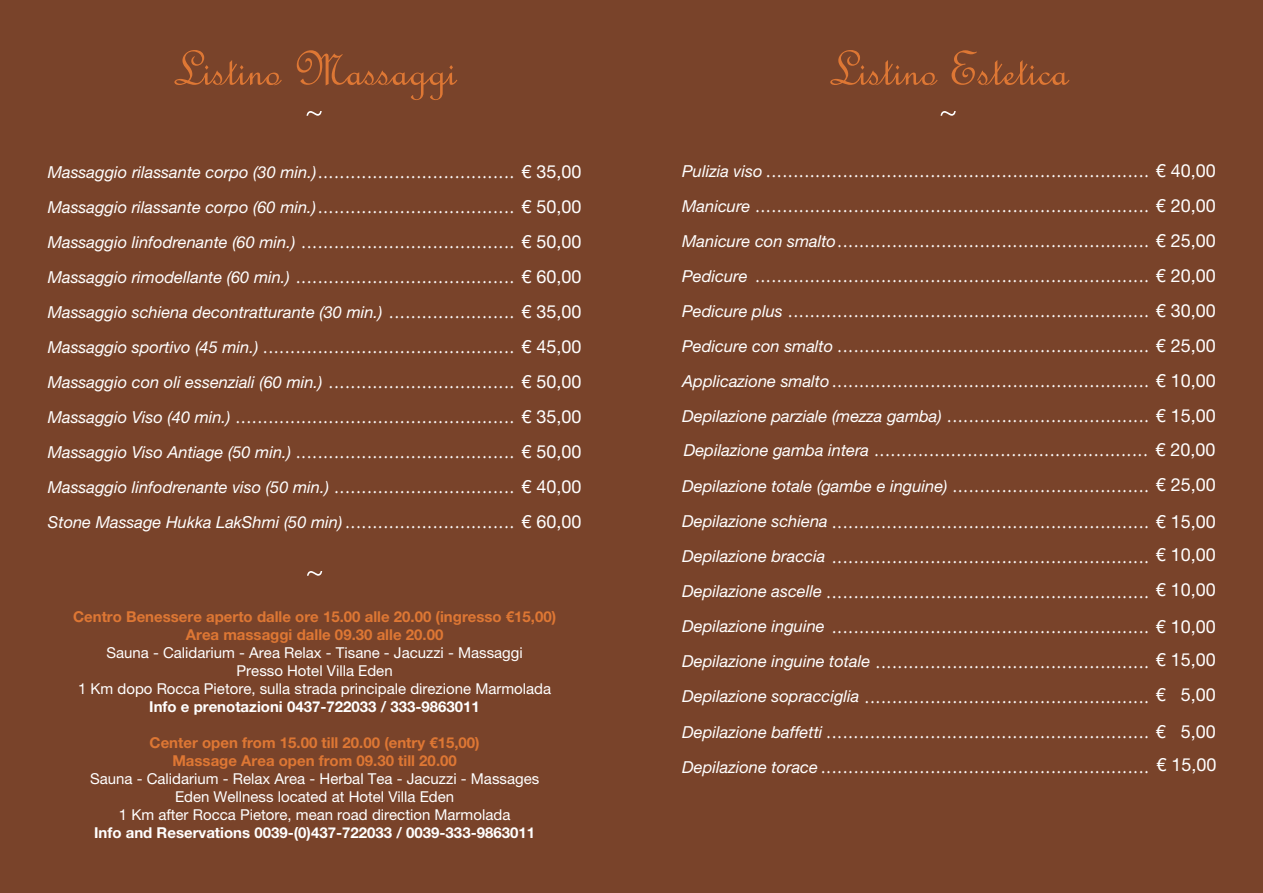
<style>
.page{position:relative;width:1263px;height:893px;background:#fff}
.page>*{position:absolute;margin:0;border:0;box-sizing:border-box;transform-origin:0 0}
.t1{font:52.5px "French Script";color:#de7734}
.t2{font:100 52.5px "Helvetica Neue LT Std";color:#fff}
.t3{font:29.25px/35.1px "French Script";color:#fff;text-align:justify}
.t4{font:29.1px/35px "French Script";color:#fff;text-align:justify}
.t5{font:italic 16.5px/35px "Helvetica Neue LT Std";color:#fff}
.t6{font:15px/18px "Helvetica Neue LT Std";color:#fff;text-align:center}
.t7{font:700 15px/18px "Helvetica Neue LT Std";color:#de7734;text-align:center}
.t8{font:700 15px "Helvetica Neue LT Std";color:#fff}
.s1{font-family:"Helvetica Neue LT Std";font-style:italic;font-size:16.5px}
.s2{font-family:"Helvetica Neue LT Std";font-size:18px}
.s3{font-family:"French Script";font-style:normal;font-size:29.1px}
.s4{font-style:normal;font-size:18px}
</style>
<div class="page">
<div style="left:0;top:0;width:631px;height:893px;background:#79432a"></div>
<div style="left:631px;top:0;width:632px;height:893px;background:#79432a"></div>
<h1 class="t1" style="left:172px;top:36px;width:286px">Listino Massaggi</h1>
<h1 class="t2" style="left:310px;top:99px;width:10px">˜</h1>
<p class="t4" style="left:48px;top:152px;width:535px"><span class="s1">Massaggio rilassante corpo (30 min.)</span>.................................... <span class="s2">€ 35,00<br></span><span class="s1">Massaggio rilassante corpo (60 min.)</span>.................................... <span class="s2">€ 50,00<br></span><span class="s1">Massaggio linfodrenante (60 min.)</span> ....................................... <span class="s2">€ 50,00<br></span><span class="s1">Massaggio rimodellante (60 min.)</span> ........................................ <span class="s2">€ 60,00</span></p>
<p class="t5" style="left:48px;top:294px;width:535px">Massaggio schiena decontratturante (30 min.) <span class="s3">.......................</span> <span class="s4">€ 35,00</span></p>
<p class="t4" style="left:48px;top:326px;width:535px"><span class="s1">Massaggio sportivo (45 min.)</span> .............................................. <span class="s2">€ 45,00<br></span><span class="s1">Massaggio con oli essenziali (60 min.)</span> .................................. <span class="s2">€ 50,00<br></span><span class="s1">Massaggio Viso (40 min.)</span> ................................................... <span class="s2">€ 35,00<br></span><span class="s1">Massaggio Viso Antiage (50 min.)</span> ........................................ <span class="s2">€ 50,00</span></p>
<p class="t5" style="left:48px;top:469px;width:535px">Massaggio linfodrenante viso (50 min.) <span class="s3">.................................</span> <span class="s4">€ 40,00<br></span>Stone Massage Hukka LakShmi (50 min) <span class="s3">...............................</span> <span class="s4">€ 60,00</span></p>
<h1 class="t2" style="left:310px;top:559px;width:10px">˜</h1>
<p class="t7" style="left:73px;top:608px;width:485px">Centro Benessere aperto dalle ore 15.00 alle 20.00 (ingresso €15,00)<br>Area massaggi dalle 09.30 alle 20.00</p>
<p class="t6" style="left:78px;top:644px;width:475px">Sauna - Calidarium - Area Relax - Tisane - Jacuzzi - Massaggi<br>Presso Hotel Villa Eden<br>1 Km dopo Rocca Pietore, sulla strada principale direzione Marmolada</p>
<p class="t8" style="left:149px;top:698px;width:332px">Info e prenotazioni 0437-722033 / 333-9863011</p>
<p class="t7" style="left:150px;top:734px;width:332px">Center open from 15.00 till 20.00 (entry €15,00)<br>Massage Area open from 09.30 till 20.00</p>
<p class="t6" style="left:90px;top:770px;width:451px">Sauna - Calidarium - Relax Area - Herbal Tea - Jacuzzi - Massages<br>Eden Wellness located at Hotel Villa Eden<br>1 Km after Rocca Pietore, mean road direction Marmolada</p>
<p class="t8" style="left:94px;top:824px;width:442px">Info and Reservations 0039-(0)437-722033 / 0039-333-9863011</p>
<h1 class="t1" style="left:828px;top:36px;width:242px">Listino Estetica</h1>
<h1 class="t2" style="left:944px;top:99px;width:10px">˜</h1>
<p class="t3" style="left:682px;top:151px;width:535px"><span class="s1">Pulizia viso</span> ...................................................................... <span class="s2">€ 40,00<br></span><span class="s1">Manicure</span> ........................................................................ <span class="s2">€ 20,00<br></span><span class="s1">Manicure con smalto</span>......................................................... <span class="s2">€ 25,00<br></span><span class="s1">Pedicure</span> ........................................................................ <span class="s2">€ 20,00<br></span><span class="s1">Pedicure plus</span> .................................................................. <span class="s2">€ 30,00<br></span><span class="s1">Pedicure con smalto</span> ......................................................... <span class="s2">€ 25,00<br></span><span class="s1">Applicazione smalto</span>.......................................................... <span class="s2">€ 10,00<br></span><span class="s1">Depilazione parziale (mezza gamba)</span> ..................................... <span class="s2">€ 15,00</span></p>
<p class="t3" style="left:684px;top:430px;width:533px"><span class="s1">Depilazione gamba intera</span> .................................................. <span class="s2">€ 20,00</span></p>
<p class="t3" style="left:682px;top:466px;width:536px"><span class="s1">Depilazione totale (gambe e inguine)</span> .................................... <span class="s2">€ 25,00<br></span><span class="s1">Depilazione schiena</span> .......................................................... <span class="s2">€ 15,00<br></span><span class="s1">Depilazione braccia</span> .......................................................... <span class="s2">€ 10,00<br></span><span class="s1">Depilazione ascelle</span> ........................................................... <span class="s2">€ 10,00<br></span><span class="s1">Depilazione inguine</span> .......................................................... <span class="s2">€ 10,00<br></span><span class="s1">Depilazione inguine totale</span> .................................................. <span class="s2">€ 15,00<br></span><span class="s1">Depilazione sopracciglia</span> .................................................... <span class="s2">€ 5,00<br></span><span class="s1">Depilazione baffetti</span> ........................................................... <span class="s2">€ 5,00<br></span><span class="s1">Depilazione torace</span> ............................................................ <span class="s2">€ 15,00</span></p>
</div>
